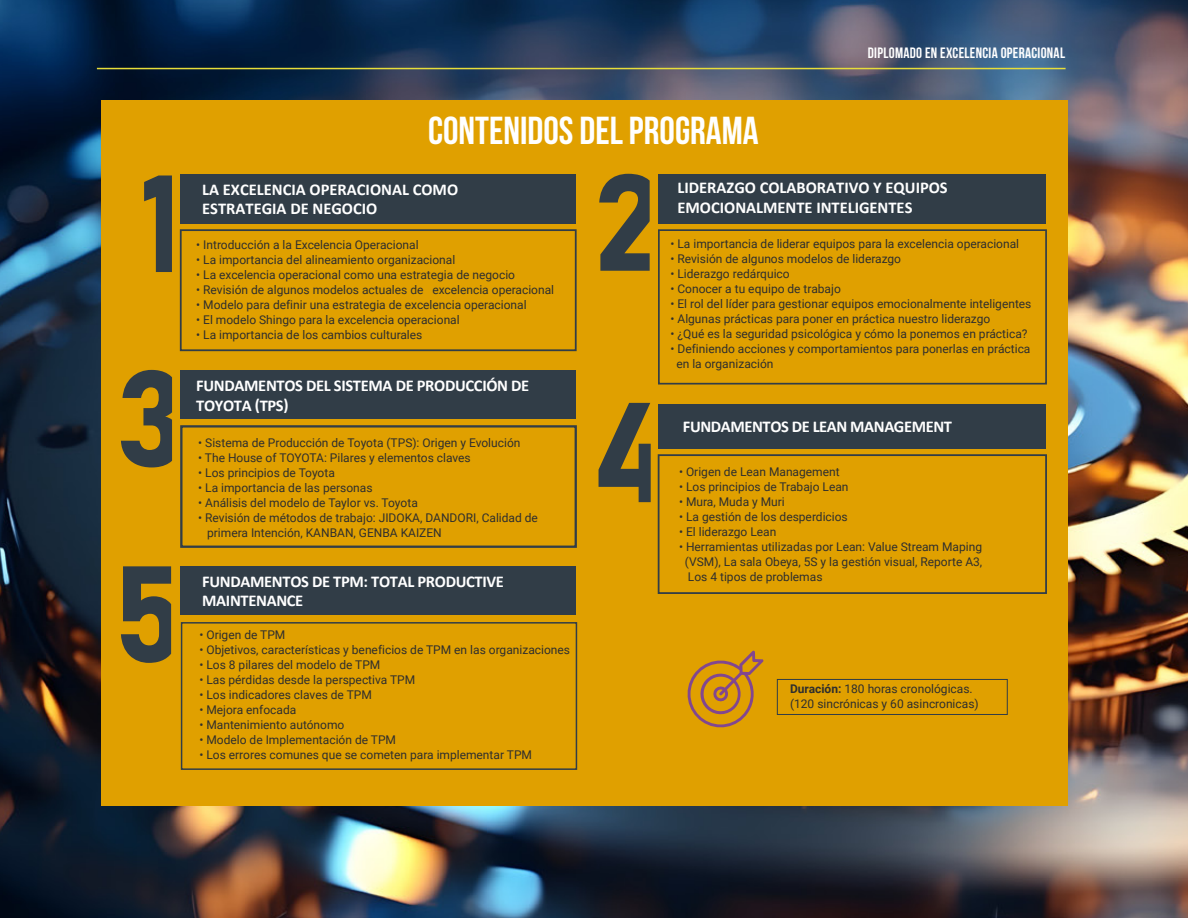
<style>
.page{position:relative;width:1188px;height:918px;background:#fff}
.page>*{position:absolute;margin:0;border:0;box-sizing:border-box;transform-origin:0 0}
.t1{font:700 39px "Bebas Neue";color:#fff}
.t2{font:700 16.5px/19.8px "Calibri";letter-spacing:-.02em;color:#fff}
.t3{font:700 16.5px/19.5px "Calibri";color:#fff}
.t4{font:700 15px "Bebas Neue";letter-spacing:.02em;color:#fff}
.t5{font:12px/15px "Roboto";color:#2e2e2e}
.s1{font-weight:700}
</style>
<div class="page">
<img style="left:0;top:0;width:1188px;height:918px">
<div style="left:101px;top:101px;width:967px;height:705px;background:#e0a000"></div>
<hr style="left:97px;top:68px;width:969px;height:1px;background:#e7dd3a">
<div style="left:777px;top:679px;width:231px;height:36px;border:1px solid #313d47"></div>
<svg style="left:599px;top:174px;width:51px;height:97px"></svg>
<svg style="left:121px;top:370px;width:51px;height:97px"></svg>
<svg style="left:599px;top:403px;width:52px;height:99px"></svg>
<div style="left:181px;top:174px;width:395px;height:50px;background:#313d47"></div>
<svg style="left:144px;top:176px;width:28px;height:96px"></svg>
<div style="left:180px;top:229px;width:397px;height:122px;border:2px solid #313d47"></div>
<div style="left:659px;top:174px;width:387px;height:50px;background:#313d47"></div>
<div style="left:658px;top:229px;width:389px;height:156px;border:2px solid #313d47"></div>
<div style="left:181px;top:371px;width:395px;height:48px;background:#313d47"></div>
<div style="left:180px;top:425px;width:397px;height:123px;border:2px solid #313d47"></div>
<div style="left:658px;top:405px;width:388px;height:44px;background:#313d47"></div>
<div style="left:658px;top:454px;width:389px;height:140px;border:2px solid #313d47"></div>
<svg style="left:687px;top:651px;width:77px;height:77px"></svg>
<svg style="left:121px;top:566px;width:50px;height:97px"></svg>
<div style="left:180px;top:566px;width:396px;height:49px;background:#313d47"></div>
<div style="left:181px;top:622px;width:396px;height:148px;border:2px solid #313d47"></div>
<h1 class="t1" style="left:428px;top:109px;width:332px">CONTENIDOS DEL PROGRAMA</h1>
<p class="t4" style="left:868px;top:45px;width:199px">DIPLOMADO EN EXCELENCIA OPERACIONAL</p>
<h2 class="t3" style="left:202px;top:179px;width:257px">LA EXCELENCIA OPERACIONAL COMO<br>ESTRATEGIA DE NEGOCIO</h2>
<p class="t5" style="left:196px;top:237px;width:224px">• Introducción a la Excelencia Operacional</p>
<p class="t5" style="left:196px;top:252px;width:261px">• La importancia del alineamiento organizacional</p>
<p class="t5" style="left:196px;top:267px;width:320px">• La excelencia operacional como una estrategia de negocio</p>
<p class="t5" style="left:196px;top:282px;width:359px">• Revisión de algunos modelos actuales de excelencia operacional</p>
<p class="t5" style="left:196px;top:297px;width:332px">• Modelo para definir una estrategia de excelencia operacional</p>
<p class="t5" style="left:196px;top:312px;width:265px">• El modelo Shingo para la excelencia operacional</p>
<p class="t5" style="left:196px;top:327px;width:228px">• La importancia de los cambios culturales</p>
<h2 class="t2" style="left:196px;top:375px;width:335px">FUNDAMENTOS DEL SISTEMA DE PRODUCCIÓN DE<br>TOYOTA (TPS)</h2>
<p class="t5" style="left:198px;top:435px;width:324px">• Sistema de Producción de Toyota (TPS): Origen y Evolución</p>
<p class="t5" style="left:198px;top:450px;width:274px">• The House of TOYOTA: Pilares y elementos claves</p>
<p class="t5" style="left:198px;top:465px;width:138px">• Los principios de Toyota</p>
<p class="t5" style="left:198px;top:480px;width:176px">• La importancia de las personas</p>
<p class="t5" style="left:198px;top:495px;width:221px">• Análisis del modelo de Taylor vs. Toyota</p>
<p class="t5" style="left:207px;top:510px;width:332px;text-indent:-9px">• Revisión de métodos de trabajo: JIDOKA, DANDORI, Calidad de primera Intención, KANBAN, GENBA KAIZEN</p>
<h2 class="t2" style="left:202px;top:571px;width:303px">FUNDAMENTOS DE TPM: TOTAL PRODUCTIVE<br>MAINTENANCE</h2>
<p class="t5" style="left:199px;top:626px;width:87px">• Origen de TPM</p>
<p class="t5" style="left:199px;top:641px;width:372px">• Objetivos, características y beneficios de TPM en las organizaciones</p>
<p class="t5" style="left:199px;top:656px;width:183px">• Los 8 pilares del modelo de TPM</p>
<p class="t5" style="left:199px;top:671px;width:217px">• Las pérdidas desde la perspectiva TPM</p>
<p class="t5" style="left:199px;top:686px;width:174px">• Los indicadores claves de TPM</p>
<p class="t5" style="left:199px;top:701px;width:98px">• Mejora enfocada</p>
<p class="t5" style="left:199px;top:716px;width:147px">• Mantenimiento autónomo</p>
<p class="t5" style="left:199px;top:731px;width:198px">• Modelo de Implementación de TPM</p>
<p class="t5" style="left:199px;top:746px;width:334px">• Los errores comunes que se cometen para implementar TPM</p>
<h2 class="t3" style="left:678px;top:178px;width:272px">LIDERAZGO COLABORATIVO Y EQUIPOS<br>EMOCIONALMENTE INTELIGENTES</h2>
<p class="t5" style="left:670px;top:236px;width:350px">• La importancia de liderar equipos para la excelencia operacional</p>
<p class="t5" style="left:670px;top:251px;width:232px">• Revisión de algunos modelos de liderazgo</p>
<p class="t5" style="left:670px;top:266px;width:121px">• Liderazgo redárquico</p>
<p class="t5" style="left:670px;top:281px;width:172px">• Conocer a tu equipo de trabajo</p>
<p class="t5" style="left:670px;top:296px;width:363px">• El rol del líder para gestionar equipos emocionalmente inteligentes</p>
<p class="t5" style="left:670px;top:311px;width:321px">• Algunas prácticas para poner en práctica nuestro liderazgo</p>
<p class="t5" style="left:670px;top:326px;width:359px">• ¿Qué es la seguridad psicológica y cómo la ponemos en práctica?</p>
<p class="t5" style="left:676px;top:341px;width:356px;text-indent:-6px">• Definiendo acciones y comportamientos para ponerlas en práctica en la organización</p>
<h2 class="t2" style="left:683px;top:417px;width:271px">FUNDAMENTOS DE LEAN MANAGEMENT</h2>
<p class="t5" style="left:679px;top:464px;width:162px">• Origen de Lean Management</p>
<p class="t5" style="left:679px;top:479px;width:171px">• Los principios de Trabajo Lean</p>
<p class="t5" style="left:679px;top:494px;width:107px">• Mura, Muda y Muri</p>
<p class="t5" style="left:679px;top:509px;width:170px">• La gestión de los desperdicios</p>
<p class="t5" style="left:679px;top:524px;width:99px">• El liderazgo Lean</p>
<p class="t5" style="left:685px;top:539px;width:299px;text-align:justify;text-indent:-6px">• Herramientas utilizadas por Lean: Value Stream Maping (VSM), La sala Obeya, 5S y la gestión visual, Reporte A3, Los 4 tipos de problemas</p>
<p class="t5" style="left:790px;top:680px;width:190px"><span class="s1">Duración:</span> 180 horas cronológicas. (120 sincrónicas y 60 asincronicas)</p>
</div>
